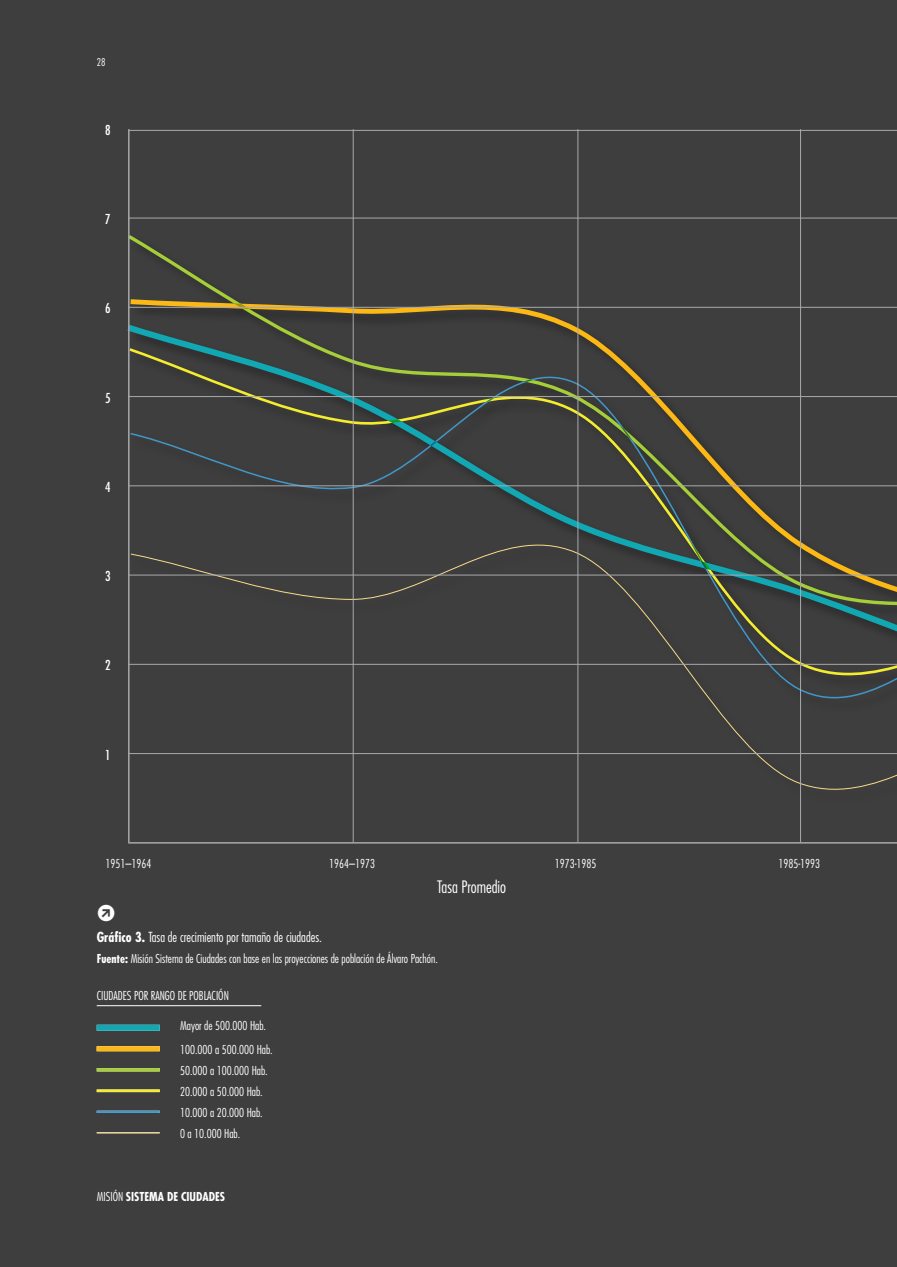
<style>
.page{position:relative;width:897px;height:1267px;background:#fff}
.page>*{position:absolute;margin:0;border:0;box-sizing:border-box;transform-origin:0 0}
.DNP_Grafico_FLECHA_B{font:500 24px "Klavika CH";color:#fff}
.DNP_numero_eje_x{font:300 condensed 16.65px "Futura Std";color:#fff}
.DNP_Grafico_TITULO_B{font:300 condensed 13.5px "Futura Std";color:#fff}
.DNP_numeros_ejes{font:condensed 13.35px "Futura Std";color:#fff}
.DNP_numero_eje_x-2{font:300 condensed 12px "Futura Std";color:#fff}
.DNP_Grafico_FUENTE_B{font:300 condensed 12px "Futura Std";color:#fff}
.t1{font:700 condensed 12px "Futura Std";color:#fff}
.t2{font:300 condensed 10.5px "Futura Std";color:#fff}
.s1{font-weight:700}
.s2{font-weight:300}
</style>
<div class="page">
<hr style="left:895px;top:0;width:1px;height:1266px;background:#3e3e3f">
<div style="left:0;top:0;width:895px;height:1266px;background:#3e3e3f"></div>
<hr style="left:97px;top:1005px;width:164px;height:1px;background:#fff">
<div style="left:128px;top:235px;width:768px;height:621px;background:#231f20;opacity:.75"></div>
<svg style="left:127px;top:233px;width:769px;height:114px"></svg>
<svg style="left:129px;top:347px;width:767px;height:28px"></svg>
<svg style="left:129px;top:375px;width:767px;height:436px"></svg>
<svg style="left:130px;top:543px;width:766px;height:299px"></svg>
<hr style="left:128px;top:218px;width:768px;height:1px;background:#a8a9ad">
<hr style="left:128px;top:130px;width:768px;height:1px;background:#a8a9ad">
<hr style="left:128px;top:842px;width:768px;height:1px;background:#a8a9ad">
<hr style="left:128px;top:753px;width:768px;height:1px;background:#a8a9ad">
<hr style="left:128px;top:664px;width:768px;height:1px;background:#a8a9ad">
<hr style="left:128px;top:574px;width:768px;height:1px;background:#a8a9ad">
<hr style="left:128px;top:485px;width:768px;height:1px;background:#a8a9ad">
<hr style="left:128px;top:396px;width:768px;height:1px;background:#a8a9ad">
<hr style="left:128px;top:307px;width:768px;height:1px;background:#a8a9ad">
<hr style="left:353px;top:129px;width:1px;height:713px;background:#a8a9ad">
<hr style="left:577px;top:129px;width:1px;height:713px;background:#a8a9ad">
<hr style="left:800px;top:129px;width:1px;height:713px;background:#a8a9ad">
<hr style="left:128px;top:129px;width:1px;height:713px;background:#a8a9ad">
<div style="left:97px;top:1024px;width:63px;height:6px;background:#11a8b4"></div>
<div style="left:97px;top:1046px;width:63px;height:5px;background:#fcb814"></div>
<hr style="left:97px;top:1068px;width:63px;height:3px;background:#a6ce39">
<hr style="left:97px;top:1089px;width:63px;height:3px;background:#f4ed2f">
<hr style="left:97px;top:1110px;width:63px;height:2px;background:#4197c9">
<hr style="left:97px;top:1132px;width:63px;height:1px;background:#f7dc8a">
<p class="t2" style="left:97px;top:56px;width:10px">28</p>
<p class="DNP_numeros_ejes" style="left:105px;top:122px;width:7px">8</p>
<p class="DNP_numeros_ejes" style="left:105px;top:211px;width:7px">7</p>
<p class="DNP_numeros_ejes" style="left:105px;top:300px;width:7px">6</p>
<p class="DNP_numeros_ejes" style="left:105px;top:389px;width:7px">5</p>
<p class="DNP_numeros_ejes" style="left:105px;top:479px;width:7px">4</p>
<p class="DNP_numeros_ejes" style="left:105px;top:568px;width:7px">3</p>
<p class="DNP_numeros_ejes" style="left:105px;top:657px;width:7px">2</p>
<p class="DNP_numeros_ejes" style="left:105px;top:746px;width:7px">1</p>
<p class="DNP_numero_eje_x-2" style="left:105px;top:856px;width:47px">1951–1964</p>
<p class="DNP_numero_eje_x-2" style="left:329px;top:856px;width:47px">1964–1973</p>
<p class="DNP_numero_eje_x" style="left:437px;top:876px;width:70px">Tasa Promedio</p>
<p class="DNP_Grafico_FLECHA_B" style="left:97px;top:897px;width:20px">•</p>
<p class="DNP_Grafico_TITULO_B" style="left:97px;top:929px;width:227px"><span class="s1">Gráfico 3.</span> Tasa de crecimiento por tamaño de ciudades.</p>
<p class="DNP_Grafico_FUENTE_B" style="left:97px;top:951px;width:342px"><span class="s1">Fuente:</span> Misión Sistema de Ciudades con base en las proyecciones de población de Álvaro Pachón.</p>
<p class="DNP_numero_eje_x-2" style="left:97px;top:988px;width:134px">CIUDADES POR RANGO DE POBLACIÓN</p>
<p class="DNP_numero_eje_x-2" style="left:180px;top:1018px;width:87px">Mayor de 500.000 Hab.</p>
<p class="DNP_numero_eje_x-2" style="left:180px;top:1042px;width:94px">100.000 a 500.000 Hab.</p>
<p class="DNP_numero_eje_x-2" style="left:180px;top:1063px;width:89px">50.000 a 100.000 Hab.</p>
<p class="DNP_numero_eje_x-2" style="left:180px;top:1084px;width:84px">20.000 a 50.000 Hab.</p>
<p class="DNP_numero_eje_x-2" style="left:180px;top:1105px;width:84px">10.000 a 20.000 Hab.</p>
<p class="DNP_numero_eje_x-2" style="left:180px;top:1126px;width:62px">0 a 10.000 Hab.</p>
<p class="t1" style="left:97px;top:1188px;width:130px"><span class="s2">MISIÓN</span> SISTEMA DE CIUDADES</p>
<p class="DNP_numero_eje_x-2" style="left:554px;top:856px;width:43px">1973-1985</p>
<p class="DNP_numero_eje_x-2" style="left:778px;top:856px;width:43px">1985-1993</p>
</div>
